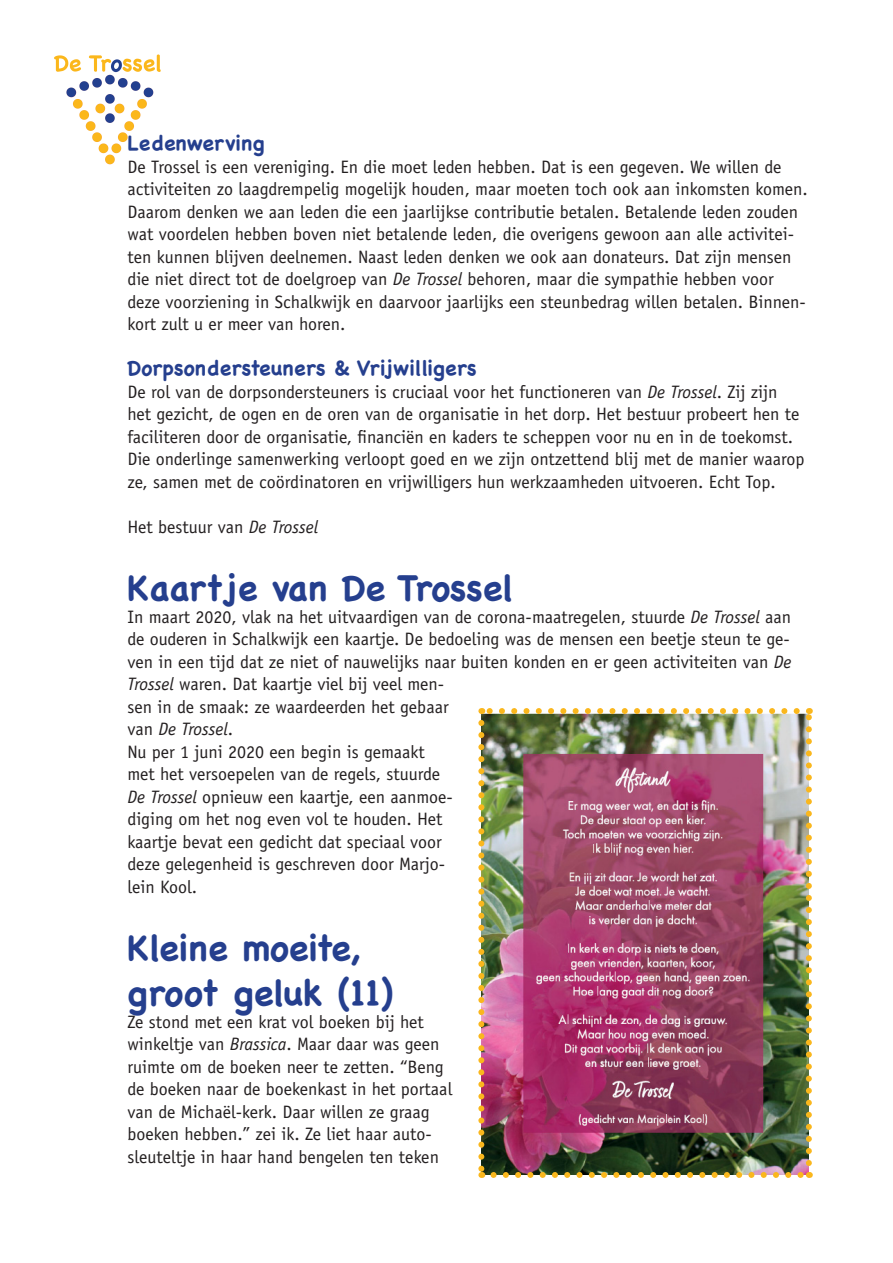
<style>
.page{position:relative;width:893px;height:1263px;background:#fff}
.page>*{position:absolute;margin:0;border:0;box-sizing:border-box;transform-origin:0 0}
.Kop_-_klein{font:700 36px/45px "Chalkboard";color:#253f8e}
.Kop_-_tussen{font:700 21px "Chalkboard";color:#253f8e}
.tekst{font:18px/22.5px "Officina Sans LT";color:#231f20}
.s1{font-style:italic}
</style>
<div class="page">
<img style="left:54px;top:54px;width:107px;height:111px">
<img style="left:481px;top:711px;width:328px;height:464px">
<svg style="left:493px;top:1172px;width:310px;height:6px"></svg>
<img style="left:478px;top:723px;width:6px;height:455px">
<svg style="left:806px;top:708px;width:6px;height:455px"></svg>
<svg style="left:481px;top:708px;width:316px;height:6px"></svg>
<p class="Kop_-_tussen" style="left:128px;top:131px;width:138px">Ledenwerving</p>
<p class="tekst" style="left:128px;top:155px;width:682px">De Trossel is een vereniging. En die moet leden hebben. Dat is een gegeven. We willen de activiteiten zo laagdrempelig mogelijk houden, maar moeten toch ook aan inkomsten komen.<br>Daarom denken we aan leden die een jaarlijkse contributie betalen. Betalende leden zouden wat voordelen hebben boven niet betalende leden, die overigens gewoon aan alle activitei&shy;ten kunnen blijven deelnemen. Naast leden denken we ook aan donateurs. Dat zijn mensen die niet direct tot de doelgroep van <span class="s1">De Trossel</span> behoren, maar die sympathie hebben voor deze voorziening in Schalkwijk en daarvoor jaarlijks een steunbedrag willen betalen. Binnen&shy;kort zult u er meer van horen.</p>
<p class="Kop_-_tussen" style="left:128px;top:356px;width:350px">Dorpsondersteuners &amp; Vrijwilligers</p>
<p class="tekst" style="left:128px;top:380px;width:678px">De rol van de dorpsondersteuners is cruciaal voor het functioneren van <span class="s1">De Trossel</span>. Zij zijn het gezicht, de ogen en de oren van de organisatie in het dorp. Het bestuur probeert hen te faciliteren door de organisatie, financiën en kaders te scheppen voor nu en in de toekomst.<br>Die onderlinge samenwerking verloopt goed en we zijn ontzettend blij met de manier waarop ze, samen met de coördinatoren en vrijwilligers hun werkzaamheden uitvoeren. Echt Top.</p>
<p class="tekst" style="left:128px;top:515px;width:192px">Het bestuur van <span class="s1">De Trossel</span></p>
<p class="Kop_-_klein" style="left:128px;top:565px;width:388px">Kaartje van De Trossel</p>
<p class="tekst" style="left:128px;top:605px;width:665px">In maart 2020, vlak na het uitvaardigen van de corona-maatregelen, stuurde <span class="s1">De Trossel</span> aan de ouderen in Schalkwijk een kaartje. De bedoeling was de mensen een beetje steun te ge&shy;ven in een tijd dat ze niet of nauwelijks naar buiten konden en er geen activiteiten van <span class="s1">De Trossel</span> waren. Dat kaartje viel bij veel men-<br>sen in de smaak: ze waardeerden het gebaar<br>van <span class="s1">De Trossel</span>.</p>
<p class="tekst" style="left:128px;top:740px;width:327px">Nu per 1 juni 2020 een begin is gemaakt met het versoepelen van de regels, stuurde <span class="s1">De Trossel</span> opnieuw een kaartje, een aanmoe&shy;diging om het nog even vol te houden. Het kaartje bevat een gedicht dat speciaal voor deze gelegenheid is geschreven door Marjo&shy;lein Kool.</p>
<p class="Kop_-_klein" style="left:128px;top:925px;width:267px">Kleine moeite, groot geluk (11)</p>
<p class="tekst" style="left:128px;top:1010px;width:326px">Ze stond met een krat vol boeken bij het winkeltje van <span class="s1">Brassica</span>. Maar daar was geen ruimte om de boeken neer te zetten. “Beng de boeken naar de boekenkast in het portaal van de Michaël-kerk. Daar willen ze graag boeken hebben.” zei ik. Ze liet haar auto&shy;sleuteltje in haar hand bengelen ten teken</p>
</div>
